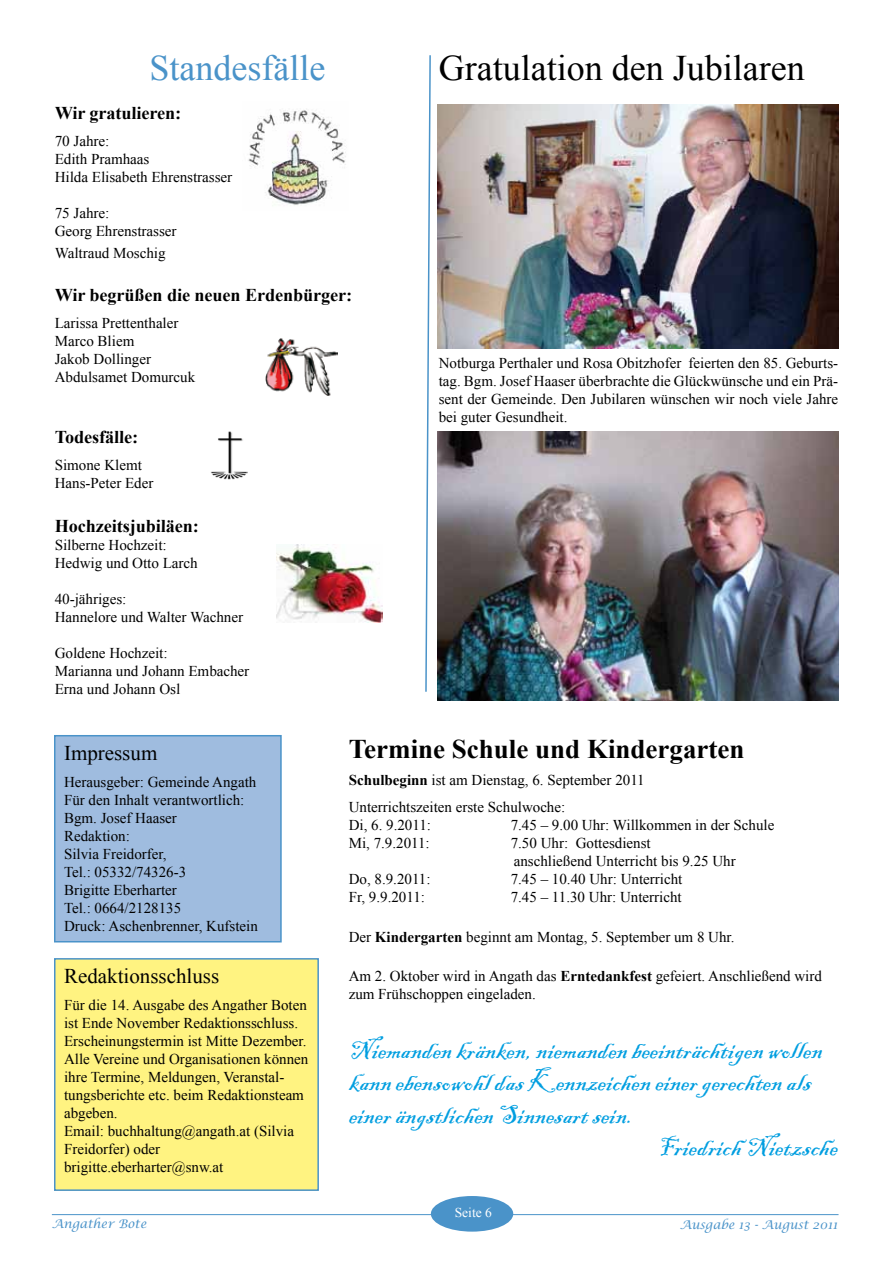
<style>
.page{position:relative;width:893px;height:1263px;background:#fff}
.page>*{position:absolute;margin:0;border:0;box-sizing:border-box;transform-origin:0 0}
.t1{font:36px "Times New Roman";color:#000}
.t2{font:36px "Times New Roman";color:#4a93c9}
.t3{font:27px "Blackadder ITC";color:#009ee0}
.t4{font:700 27px "Times New Roman";color:#000}
.t5{font:21px "Times New Roman";color:#000}
.t6{font:700 18px "Times New Roman";color:#000}
.t7{font:15px/18px "Times New Roman";color:#000}
.t8{font:13.5px "Times New Roman";color:#fff}
.t9{font:italic 12px "Lucida Calligraphy";color:#4a93c9}
.s1{font-weight:700}
</style>
<div class="page">
<hr style="left:52px;top:1214px;width:786px;height:1px;background:#4a93c9">
<div style="left:431px;top:1196px;width:82px;height:35px;background:#4a93c9;border-radius:50%"></div>
<img style="left:248px;top:110px;width:98px;height:95px">
<img style="left:266px;top:339px;width:71px;height:56px">
<img style="left:211px;top:431px;width:36px;height:49px">
<svg style="left:425px;top:55px;width:6px;height:637px"></svg>
<img style="left:438px;top:104px;width:401px;height:245px">
<img style="left:438px;top:432px;width:401px;height:268px">
<div style="left:55px;top:959px;width:263px;height:231px;background:#fff381"></div>
<div style="left:54px;top:958px;width:265px;height:233px;border:2px solid #4a93c9"></div>
<div style="left:55px;top:736px;width:226px;height:206px;background:#9fbcdf"></div>
<div style="left:54px;top:735px;width:228px;height:207px;border:2px solid #4a93c9"></div>
<img style="left:276px;top:545px;width:107px;height:77px">
<h1 class="t2" style="left:150px;top:43px;width:177px">Standesfälle</h1>
<p class="t6" style="left:55px;top:101px;width:128px">Wir gratulieren:</p>
<p class="t7" style="left:55px;top:132px;width:179px">70 Jahre:<br>Edith Pramhaas<br>Hilda Elisabeth Ehrenstrasser</p>
<p class="t7" style="left:55px;top:204px;width:123px">75 Jahre:<br>Georg Ehrenstrasser</p>
<p class="t7" style="left:55px;top:244px;width:113px">Waltraud Moschig</p>
<p class="t6" style="left:55px;top:283px;width:299px">Wir begrüßen die neuen Erdenbürger:</p>
<p class="t7" style="left:55px;top:314px;width:142px">Larissa Prettenthaler<br>Marco Bliem<br>Jakob Dollinger<br>Abdulsamet Domurcuk</p>
<p class="t6" style="left:55px;top:425px;width:85px">Todesfälle:</p>
<p class="t7" style="left:55px;top:456px;width:100px">Simone Klemt<br>Hans-Peter Eder</p>
<p class="t6" style="left:55px;top:513px;width:146px">Hochzeitsjubiläen:</p>
<p class="t7" style="left:55px;top:535px;width:145px">Silberne Hochzeit:<br>Hedwig und Otto Larch</p>
<p class="t7" style="left:55px;top:589px;width:190px">40-jähriges:<br>Hannelore und Walter Wachner</p>
<p class="t7" style="left:55px;top:643px;width:196px">Goldene Hochzeit:<br>Marianna und Johann Embacher<br>Erna und Johann Osl</p>
<h1 class="t1" style="left:439px;top:43px;width:367px">Gratulation den Jubilaren</h1>
<p class="t7" style="left:439px;top:354px;width:401px;text-align:justify">Notburga Perthaler und Rosa Obitzhofer feierten den 85. Geburts&shy;tag. Bgm. Josef Haaser überbrachte die Glückwünsche und ein Prä&shy;sent der Gemeinde. Den Jubilaren wünschen wir noch viele Jahre bei guter Gesundheit.</p>
<h3 class="t5" style="left:64px;top:738px;width:95px">Impressum</h3>
<p class="t7" style="left:64px;top:772px;width:195px">Herausgeber: Gemeinde Angath<br>Für den Inhalt verantwortlich:<br>Bgm. Josef Haaser<br>Redaktion:<br>Silvia Freidorfer,<br>Tel.: 05332/74326-3<br>Brigitte Eberharter<br>Tel.: 0664/2128135<br>Druck: Aschenbrenner, Kufstein</p>
<h3 class="t5" style="left:64px;top:961px;width:157px">Redaktionsschluss</h3>
<p class="t7" style="left:64px;top:995px;width:246px">Für die 14. Ausgabe des Angather Boten ist Ende November Redaktionsschluss.<br>Erscheinungstermin ist Mitte Dezember.<br>Alle Vereine und Organisationen können ihre Termine, Meldungen, Veranstal&shy;tungsberichte etc. beim Redaktionsteam abgeben.<br>Email: buchhaltung@angath.at (Silvia Freidorfer) oder brigitte.eberharter@snw.at</p>
<h2 class="t4" style="left:349px;top:730px;width:397px">Termine Schule und Kindergarten</h2>
<p class="t7" style="left:349px;top:766px;width:298px;line-height:27px"><span class="s1">Schulbeginn</span> ist am Dienstag, 6. September 2011<br>Unterrichtszeiten erste Schulwoche:</p>
<p class="t7" style="left:349px;top:816px;width:84px">Di, 6. 9.2011:</p>
<p class="t7" style="left:511px;top:816px;width:265px">7.45 – 9.00 Uhr: Willkommen in der Schule</p>
<p class="t7" style="left:349px;top:834px;width:83px">Mi, 7.9.2011:</p>
<p class="t7" style="left:511px;top:834px;width:227px">7.50 Uhr: Gottesdienst<br>anschließend Unterricht bis 9.25 Uhr</p>
<p class="t7" style="left:349px;top:870px;width:83px">Do, 8.9.2011:</p>
<p class="t7" style="left:511px;top:870px;width:173px">7.45 – 10.40 Uhr: Unterricht</p>
<p class="t7" style="left:349px;top:888px;width:78px">Fr, 9.9.2011:</p>
<p class="t7" style="left:511px;top:888px;width:173px">7.45 – 11.30 Uhr: Unterricht</p>
<p class="t7" style="left:349px;top:927px;width:387px">Der <span class="s1">Kindergarten</span> beginnt am Montag, 5. September um 8 Uhr.</p>
<p class="t7" style="left:349px;top:966px;width:475px">Am 2. Oktober wird in Angath das <span class="s1">Erntedankfest</span> gefeiert. Anschließend wird zum Frühschoppen eingeladen.</p>
<h2 class="t3" style="left:349px;top:1034px;width:478px">Niemanden kränken, niemanden beeinträchtigen wollen</h2>
<h2 class="t3" style="left:349px;top:1066px;width:467px">kann ebensowohl das Kennzeichen einer gerechten als</h2>
<h2 class="t3" style="left:349px;top:1098px;width:288px">einer ängstlichen Sinnesart sein.</h2>
<h2 class="t3" style="left:658px;top:1131px;width:185px">Friedrich Nietzsche</h2>
<p class="t8" style="left:455px;top:1203px;width:39px">Seite 6</p>
<p class="t9" style="left:52px;top:1217px;width:96px">Angather Bote</p>
<p class="t9" style="left:680px;top:1217px;width:159px">Ausgabe 13 - August 2011</p>
</div>
